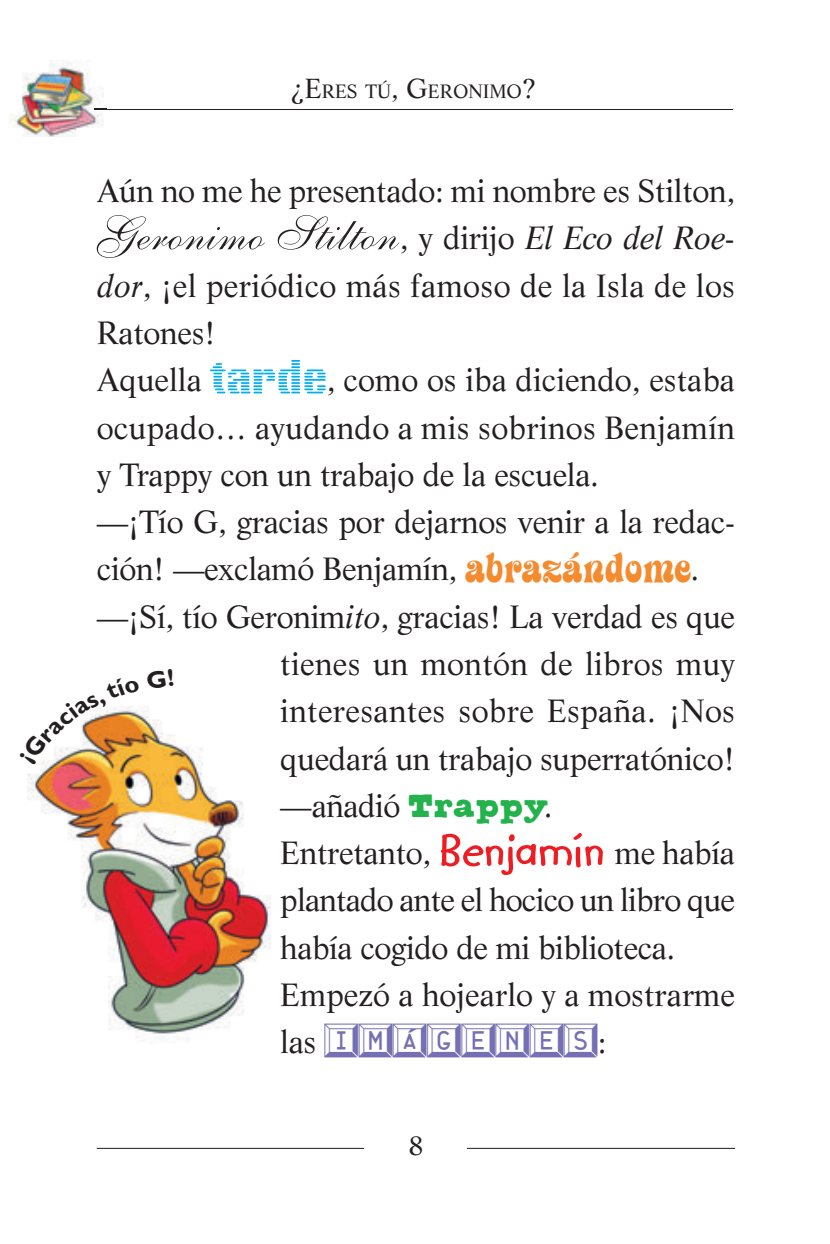
<style>
.page{position:relative;width:830px;height:1244px;background:#fff}
.page>*{position:absolute;margin:0;border:0;box-sizing:border-box;transform-origin:0 0}
.t1{font:33.75px "Jet Jane Button";letter-spacing:.01em;color:#756fb3}
.t2{font:31.5px "Life LT Std";letter-spacing:-.01em;color:#231f20}
.t3{font:31.5px "Life LT Std";letter-spacing:.01em;color:#231f20}
.t4{font:italic 31.5px "Life LT Std";letter-spacing:-.01em;color:#231f20}
.t5{font:27px "Life LT Std";color:#231f20}
.t6{font:18.9px "Life LT Std";color:#231f20}
.s1{font-size:27px}
.s2{font-style:normal}
.s3{font-style:italic}
.s4{font-family:"Element";font-size:43.2px;color:#00aeef}
.s5{font-family:"Elephant Bells";font-weight:800;font-size:38.25px;color:#f58b2f}
.s6{font-family:"Corn Dog";font-size:36px;color:#23b24b}
.s7{font-family:"Kidprint";font-weight:700;font-size:49.5px;color:#ee1d23}
.s8{font-family:"Impact LT Std"}
</style>
<div class="page">
<hr style="left:97px;top:1147px;width:637px;height:1px;background:#231f20">
<div style="left:365px;top:1133px;width:102px;height:45px;background:#fff"></div>
<hr style="left:94px;top:109px;width:638px;height:1px;background:#231f20">
<img style="left:27px;top:706px;width:244px;height:337px">
<svg style="left:97px;top:215px;width:302px;height:43px"></svg>
<img style="left:9px;top:60px;width:97px;height:77px">
<svg style="left:94px;top:109px;width:12px;height:1px"></svg>
<img style="left:27px;top:706px;width:113px;height:58px">
<p class="t6" style="left:290px;top:84px;width:247px"><span class="s1">¿E</span>RES TÚ<span class="s1">, G</span>ERONIMO<span class="s1">?</span></p>
<p class="t2" style="left:97px;top:178px;width:639px">Aún no me he presentado: mi nombre es Stilton,</p>
<p class="t4" style="left:399px;top:225px;width:336px"><span class="s2">, y dirijo</span> El Eco del Roe-</p>
<p class="t3" style="left:97px;top:272px;width:639px"><span class="s3">dor</span>, ¡el periódico más famoso de la Isla de los</p>
<p class="t2" style="left:97px;top:320px;width:121px">Ratones!</p>
<p class="t2" style="left:97px;top:367px;width:639px">Aquella <span class="s4">tarde</span>, como os iba diciendo, estaba</p>
<p class="t3" style="left:97px;top:414px;width:639px">ocupado… ayudando a mis sobrinos Benjamín</p>
<p class="t2" style="left:97px;top:461px;width:503px">y Trappy con un trabajo de la escuela.</p>
<p class="t2" style="left:97px;top:509px;width:639px">—¡Tío G, gracias por dejarnos venir a la redac-</p>
<p class="t2" style="left:97px;top:556px;width:603px">ción! —exclamó Benjamín, <span class="s5">abrazándome</span>.</p>
<p class="t2" style="left:97px;top:603px;width:639px">—¡Sí, tío Geronim<span class="s3">ito</span>, gracias! La verdad es que</p>
<p class="t3" style="left:280px;top:650px;width:456px">tienes un montón de libros muy</p>
<p class="t3" style="left:280px;top:698px;width:456px">interesantes sobre España. ¡Nos</p>
<p class="t2" style="left:280px;top:745px;width:456px">quedará un trabajo superratónico!</p>
<p class="t2" style="left:280px;top:792px;width:274px">—añadió <span class="s6">Trappy</span>.</p>
<p class="t2" style="left:280px;top:839px;width:456px">Entretanto, <span class="s7">Benjamín</span> me había</p>
<p class="t2" style="left:280px;top:887px;width:456px">plantado ante el hocico un libro que</p>
<p class="t2" style="left:280px;top:934px;width:396px">había cogido de mi biblioteca.</p>
<p class="t2" style="left:280px;top:981px;width:456px">Empezó a hojearlo y a mostrarme</p>
<p class="t1" style="left:280px;top:1023px;width:328px"><sub>las</sub> IMa<span class="s8">´</span> GENES<sub>:</sub></p>
<p class="t5" style="left:408px;top:1133px;width:17px">8</p>
</div>
